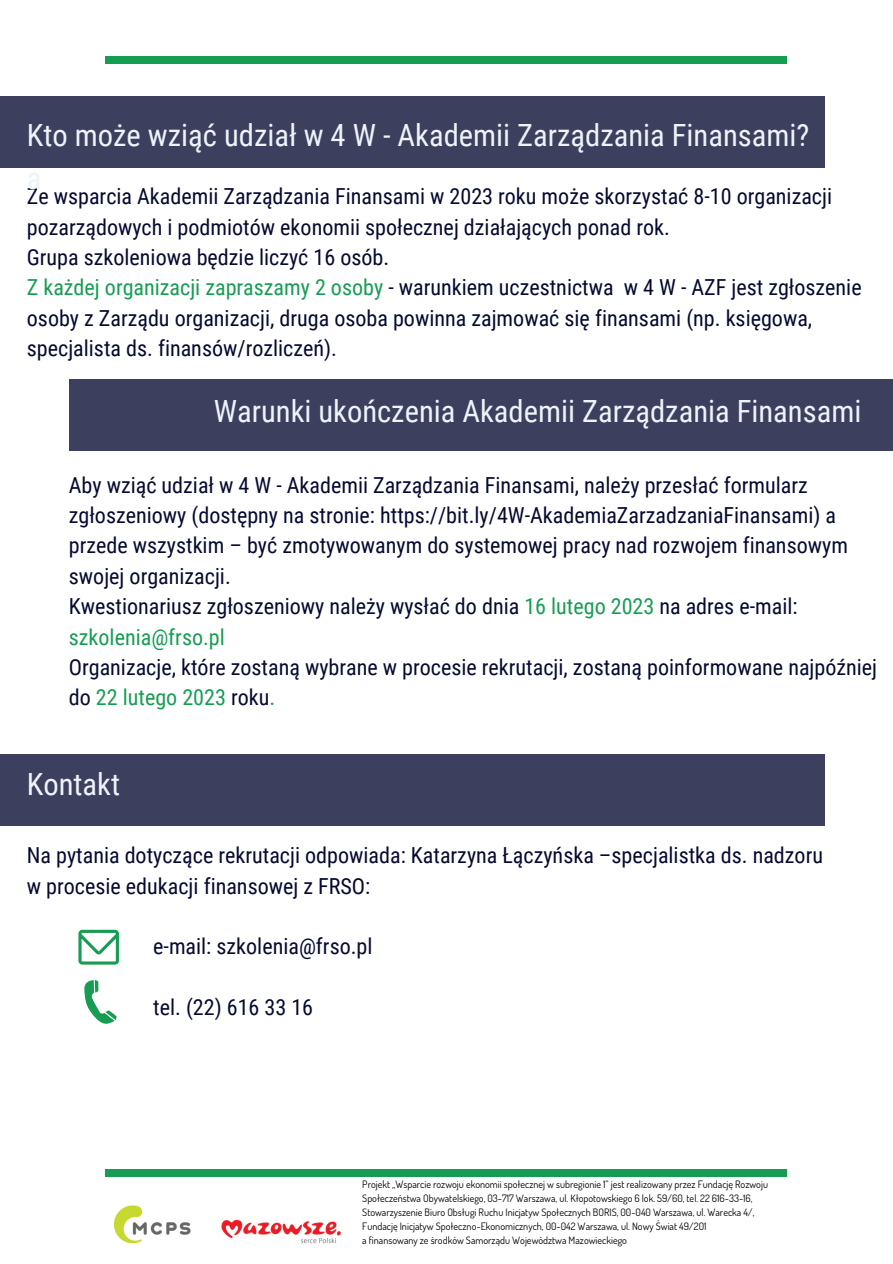
<style>
.page{position:relative;width:893px;height:1264px;background:#fff}
.page>*{position:absolute;margin:0;border:0;box-sizing:border-box;transform-origin:0 0}
.t1{font:30.6px/42.6px "Roboto Condensed";color:#ecf4f9}
.t2{font:22.05px/30.3px "Roboto Condensed";color:#050a30}
.t3{font:10.2px/14.1px "Dosis";color:#000}
.s1{color:#169d53}
</style>
<div class="page">
<div style="left:106px;top:56px;width:681px;height:8px;background:#169d53"></div>
<div style="left:0;top:96px;width:825px;height:72px;background:#3c405e"></div>
<div style="left:69px;top:379px;width:823px;height:71px;background:#3c405e"></div>
<div style="left:0;top:754px;width:825px;height:71px;background:#3c405e"></div>
<img style="left:114px;top:1205px;width:227px;height:39px">
<div style="left:106px;top:1169px;width:681px;height:7px;background:#169d53"></div>
<svg style="left:84px;top:980px;width:33px;height:44px"></svg>
<svg style="left:78px;top:929px;width:41px;height:35px"></svg>
<h1 class="t1" style="left:27px;top:114px;width:784px">Kto może wziąć udział w 4 W - Akademii Zarządzania Finansami? a</h1>
<p class="t2" style="left:27px;top:182px;width:836px">Ze wsparcia Akademii Zarządzania Finansami w 2023 roku może skorzystać 8-10 organizacji pozarządowych i podmiotów ekonomii społecznej działających ponad rok.<br>Grupa szkoleniowa będzie liczyć 16 osób.<br><span class="s1">Z każdej organizacji zapraszamy 2 osoby</span> - warunkiem uczestnictwa w 4 W - AZF jest zgłoszenie osoby z Zarządu organizacji, druga osoba powinna zajmować się finansami (np. księgowa, specjalista ds. finansów/rozliczeń).</p>
<h1 class="t1" style="left:214px;top:390px;width:649px">Warunki ukończenia Akademii Zarządzania Finansami</h1>
<p class="t2" style="left:69px;top:470px;width:780px">Aby wziąć udział w 4 W - Akademii Zarządzania Finansami, należy przesłać formularz zgłoszeniowy (dostępny na stronie: https://bit.ly/4W-AkademiaZarzadzaniaFinansami) a przede wszystkim – być zmotywowanym do systemowej pracy nad rozwojem finansowym swojej organizacji.<br>Kwestionariusz zgłoszeniowy należy wysłać do dnia <span class="s1">16 lutego 2023</span> na adres e-mail: <span class="s1">szkolenia@frso.pl</span></p>
<p class="t2" style="left:69px;top:652px;width:809px">Organizacje, które zostaną wybrane w procesie rekrutacji, zostaną poinformowane najpóźniej do <span class="s1">22 lutego 2023</span> roku<span class="s1">.</span></p>
<h1 class="t1" style="left:27px;top:763px;width:95px">Kontakt</h1>
<p class="t2" style="left:27px;top:840px;width:797px">Na pytania dotyczące rekrutacji odpowiada: Katarzyna Łączyńska –specjalistka ds. nadzoru w procesie edukacji finansowej z FRSO:</p>
<p class="t2" style="left:153px;top:931px;width:221px">e-mail: szkolenia@frso.pl</p>
<p class="t2" style="left:153px;top:992px;width:161px">tel. (22) 616 33 16</p>
<p class="t3" style="left:362px;top:1177px;width:407px">Projekt „Wsparcie rozwoju ekonomii społecznej w subregionie 1” jest realizowany przez Fundację Rozwoju Społeczeństwa Obywatelskiego, 03-717 Warszawa, ul. Kłopotowskiego 6 lok. 59/60, tel. 22 616-33-16, Stowarzyszenie Biuro Obsługi Ruchu Inicjatyw Społecznych BORIS, 00-040 Warszawa, ul. Warecka 4/, Fundację Inicjatyw Społeczno-Ekonomicznych, 00-042 Warszawa, ul. Nowy Świat 49/201<br>a finansowany ze środków Samorządu Województwa Mazowieckiego</p>
</div>
